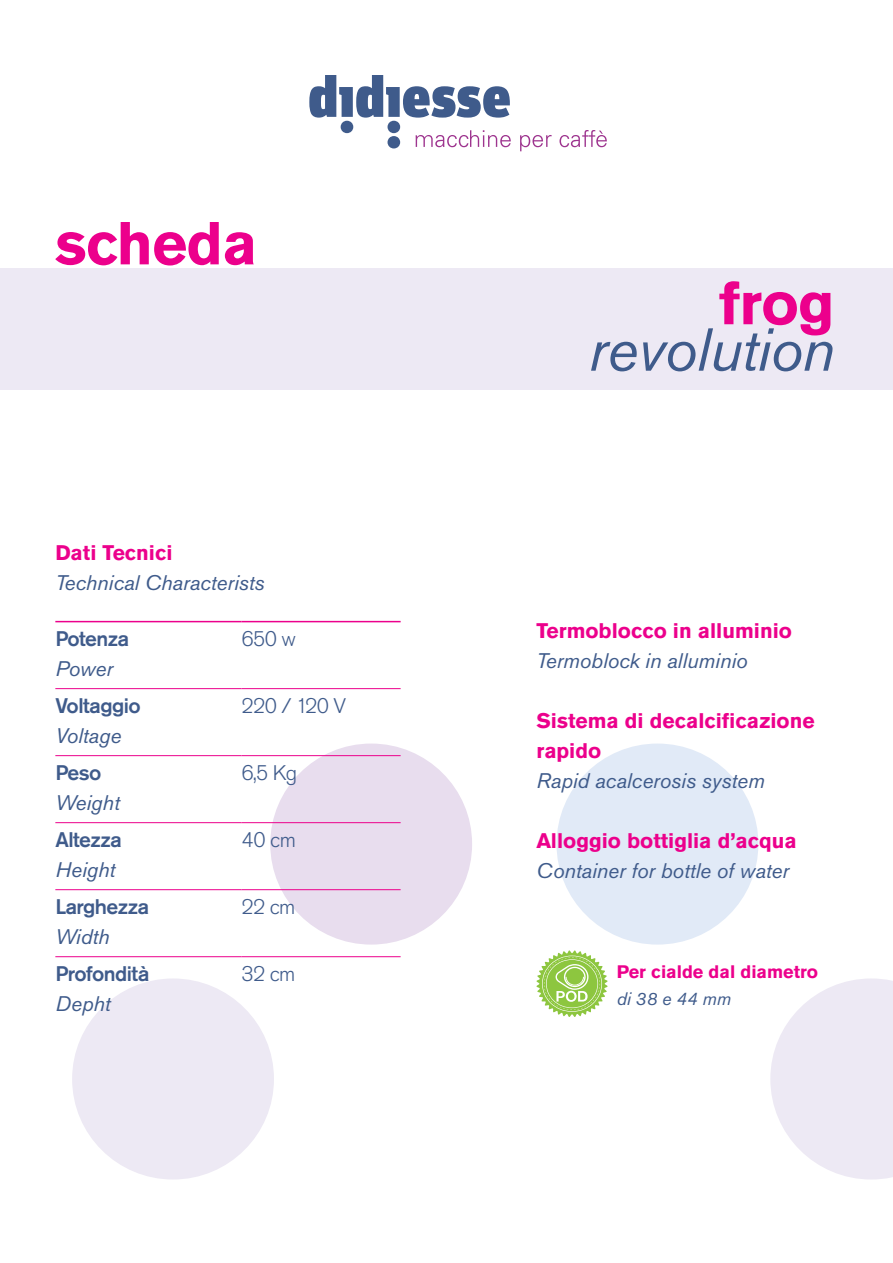
<style>
.page{position:relative;width:893px;height:1263px;background:#fff}
.page>*{position:absolute;margin:0;border:0;box-sizing:border-box;transform-origin:0 0}
.t1{font:700 60px "Akzidenz Grotesk Std";letter-spacing:-.01em;color:#ec008c}
.t2{font:italic 60px "Akzidenz Grotesk Std";letter-spacing:-.01em;color:#3f5b8b}
.t3{font:italic 21px "Akzidenz Grotesk Std";color:#3f5b8b}
.t4{font:700 21px/30px "Akzidenz Grotesk Std";color:#ec008c}
.t5{font:500 21px "Akzidenz Grotesk Std";letter-spacing:-.025em;color:#3f5b8b}
.t6{font:300 21px "Akzidenz Grotesk Std";letter-spacing:-.025em;color:#3f5b8b}
.t7{font:700 18px "Akzidenz Grotesk Std";color:#ec008c}
.t8{font:italic 18px "Akzidenz Grotesk Std";letter-spacing:.01em;color:#3f5b8b}
</style>
<div class="page">
<div style="left:0;top:268px;width:893px;height:121px;background:#ede9f4"></div>
<div style="left:556px;top:743px;width:202px;height:201px;background:#e1eaf7;border-radius:50%"></div>
<svg style="left:770px;top:978px;width:123px;height:201px"></svg>
<div style="left:270px;top:743px;width:202px;height:201px;background:#e8ddee;border-radius:50%"></div>
<div style="left:72px;top:978px;width:202px;height:201px;background:#ede9f4;border-radius:50%"></div>
<svg style="left:309px;top:75px;width:202px;height:73px"></svg>
<svg style="left:520px;top:135px;width:32px;height:16px"></svg>
<svg style="left:559px;top:130px;width:48px;height:17px"></svg>
<hr style="left:55px;top:688px;width:186px;height:1px;background:#ec008c">
<hr style="left:241px;top:688px;width:160px;height:1px;background:#ec008c">
<hr style="left:55px;top:755px;width:186px;height:1px;background:#ec008c">
<hr style="left:241px;top:755px;width:160px;height:1px;background:#ec008c">
<hr style="left:55px;top:822px;width:186px;height:1px;background:#ec008c">
<hr style="left:241px;top:822px;width:160px;height:1px;background:#ec008c">
<hr style="left:55px;top:889px;width:186px;height:1px;background:#ec008c">
<hr style="left:241px;top:889px;width:160px;height:1px;background:#ec008c">
<hr style="left:55px;top:956px;width:186px;height:1px;background:#ec008c">
<hr style="left:241px;top:956px;width:160px;height:1px;background:#ec008c">
<hr style="left:55px;top:621px;width:186px;height:1px;background:#ec008c">
<hr style="left:241px;top:621px;width:160px;height:1px;background:#ec008c">
<svg style="left:536px;top:950px;width:72px;height:67px"></svg>
<h1 class="t1" style="left:55px;top:209px;width:203px">scheda</h1>
<p class="t4" style="left:55px;top:538px;width:119px">Dati Tecnici</p>
<p class="t3" style="left:55px;top:570px;width:211px">Technical Characterists</p>
<p class="t5" style="left:55px;top:626px;width:75px">Potenza</p>
<p class="t3" style="left:55px;top:656px;width:59px">Power</p>
<p class="t5" style="left:55px;top:693px;width:87px">Voltaggio</p>
<p class="t3" style="left:55px;top:723px;width:68px">Voltage</p>
<p class="t5" style="left:55px;top:760px;width:48px">Peso</p>
<p class="t3" style="left:55px;top:790px;width:66px">Weight</p>
<p class="t5" style="left:55px;top:827px;width:68px">Altezza</p>
<p class="t3" style="left:55px;top:857px;width:61px">Height</p>
<p class="t5" style="left:55px;top:894px;width:95px">Larghezza</p>
<p class="t3" style="left:55px;top:924px;width:56px">Width</p>
<p class="t6" style="left:241px;top:627px;width:56px">650 w</p>
<p class="t6" style="left:241px;top:694px;width:106px">220 / 120 V</p>
<p class="t6" style="left:241px;top:761px;width:57px">6,5 Kg</p>
<p class="t6" style="left:241px;top:828px;width:56px">40 cm</p>
<p class="t6" style="left:241px;top:895px;width:56px">22 cm</p>
<h1 class="t1" style="left:719px;top:269px;width:117px">frog</h1>
<h1 class="t2" style="left:588px;top:314px;width:247px">revolution</h1>
<p class="t4" style="left:536px;top:615px;width:257px">Termoblocco in alluminio</p>
<p class="t3" style="left:536px;top:648px;width:213px">Termoblock in alluminio</p>
<p class="t4" style="left:536px;top:705px;width:280px">Sistema di decalcificazione rapido</p>
<p class="t3" style="left:536px;top:768px;width:230px">Rapid acalcerosis system</p>
<p class="t4" style="left:536px;top:825px;width:262px">Alloggio bottiglia d’acqua</p>
<p class="t3" style="left:536px;top:858px;width:254px">Container for bottle of water</p>
<p class="t5" style="left:55px;top:961px;width:96px">Profondità</p>
<p class="t3" style="left:55px;top:991px;width:57px">Depht</p>
<p class="t6" style="left:241px;top:962px;width:56px">32 cm</p>
<p class="t7" style="left:617px;top:961px;width:203px">Per cialde dal diametro</p>
<p class="t8" style="left:617px;top:988px;width:116px">di 38 e 44 mm</p>
</div>
